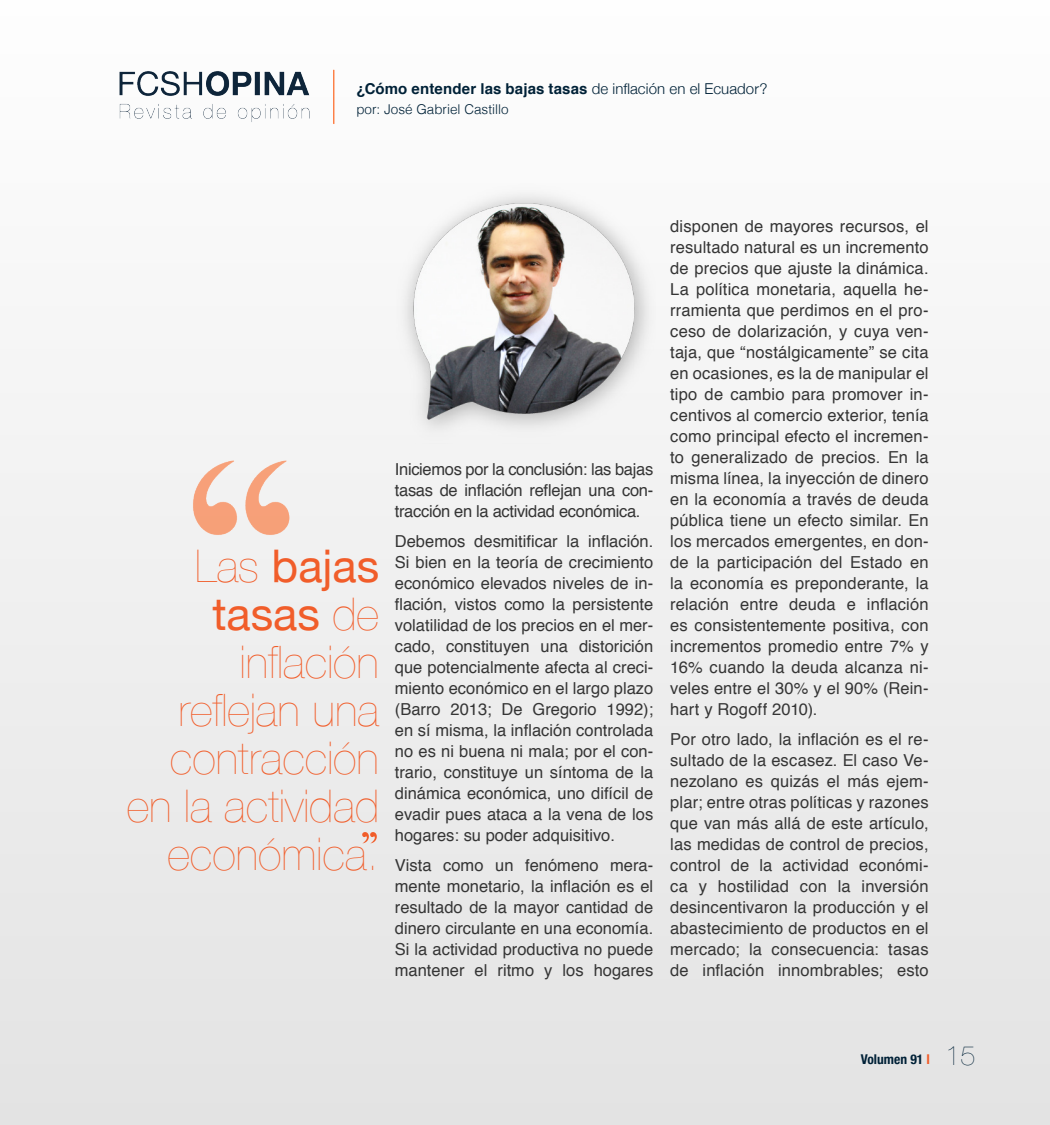
<style>
.page{position:relative;width:1050px;height:1125px;background:#fff}
.page>*{position:absolute;margin:0;border:0;box-sizing:border-box;transform-origin:0 0}
.frase_resaltar{font:200 45px/48px "Helvetica Neue";color:#f15d2a;text-align:right}
.parrafo_del_articulo{font:16.5px/21px "Helvetica";color:#353535;text-align:justify}
.STAFF{font:700 15px "Helvetica";letter-spacing:.01em;color:#002137}
.STAFF-2{font:300 13.5px "Helvetica";color:#002137}
.numero_de_pagina{font:700 condensed 13.5px "Helvetica Neue";color:#002137}
.s1{font-family:"Helvetica Neue";font-weight:300}
.s2{font-weight:400}
.s3{color:#f15d2a}
.s4{font-weight:200;font-stretch:normal;font-size:27px}
</style>
<div class="page">
<img style="left:117px;top:69px;width:220px;height:59px">
<img style="left:396px;top:183px;width:260px;height:260px">
<img style="left:191px;top:458px;width:99px;height:78px">
<svg style="left:362px;top:832px;width:15px;height:11px"></svg>
<p class="STAFF" style="left:356px;top:76px;width:413px">¿Cómo entender las bajas tasas <span class="s1">de inflación en el Ecuador?</span></p>
<p class="STAFF-2" style="left:356px;top:98px;width:154px">por: José Gabriel Castillo</p>
<p class="frase_resaltar" style="left:127px;top:541px;width:254px">Las <span class="s2">bajas tasas</span> de inflación reflejan una contracción en la actividad económica.</p>
<p class="parrafo_del_articulo" style="left:395px;top:459px;width:260px">Iniciemos por la conclusión: las bajas tasas de inflación reflejan una con&shy;tracción en la actividad económica.</p>
<p class="parrafo_del_articulo" style="left:395px;top:531px;width:260px">Debemos desmitificar la inflación.<br>Si bien en la teoría de crecimiento económico elevados niveles de in&shy;flación, vistos como la persistente volatilidad de los precios en el mer&shy;cado, constituyen una distorición que potencialmente afecta al creci&shy;miento económico en el largo plazo (Barro 2013; De Gregorio 1992); en sí misma, la inflación controlada no es ni buena ni mala; por el con&shy;trario, constituye un síntoma de la dinámica económica, uno difícil de evadir pues ataca a la vena de los hogares: su poder adquisitivo.</p>
<p class="parrafo_del_articulo" style="left:395px;top:855px;width:260px">Vista como un fenómeno mera&shy;mente monetario, la inflación es el resultado de la mayor cantidad de dinero circulante en una economía.<br>Si la actividad productiva no puede mantener el ritmo y los hogares</p>
<p class="parrafo_del_articulo" style="left:670px;top:216px;width:260px">disponen de mayores recursos, el resultado natural es un incremento de precios que ajuste la dinámica.<br>La política monetaria, aquella he&shy;rramienta que perdimos en el pro&shy;ceso de dolarización, y cuya ven&shy;taja, que “nostálgicamente” se cita en ocasiones, es la de manipular el tipo de cambio para promover in&shy;centivos al comercio exterior, tenía como principal efecto el incremen&shy;to generalizado de precios. En la misma línea, la inyección de dinero en la economía a través de deuda pública tiene un efecto similar. En los mercados emergentes, en don&shy;de la participación del Estado en la economía es preponderante, la relación entre deuda e inflación es consistentemente positiva, con incrementos promedio entre 7% y 16% cuando la deuda alcanza ni&shy;veles entre el 30% y el 90% (Rein&shy;hart y Rogoff 2010).</p>
<p class="parrafo_del_articulo" style="left:670px;top:729px;width:260px">Por otro lado, la inflación es el re&shy;sultado de la escasez. El caso Ve&shy;nezolano es quizás el más ejem&shy;plar; entre otras políticas y razones que van más allá de este artículo, las medidas de control de precios, control de la actividad económi&shy;ca y hostilidad con la inversión desincentivaron la producción y el abastecimiento de productos en el mercado; la consecuencia: tasas de inflación innombrables; esto</p>
<p class="numero_de_pagina" style="left:861px;top:1048px;width:116px">Volumen 91 <span class="s3">I</span> <span class="s4">15</span></p>
</div>
